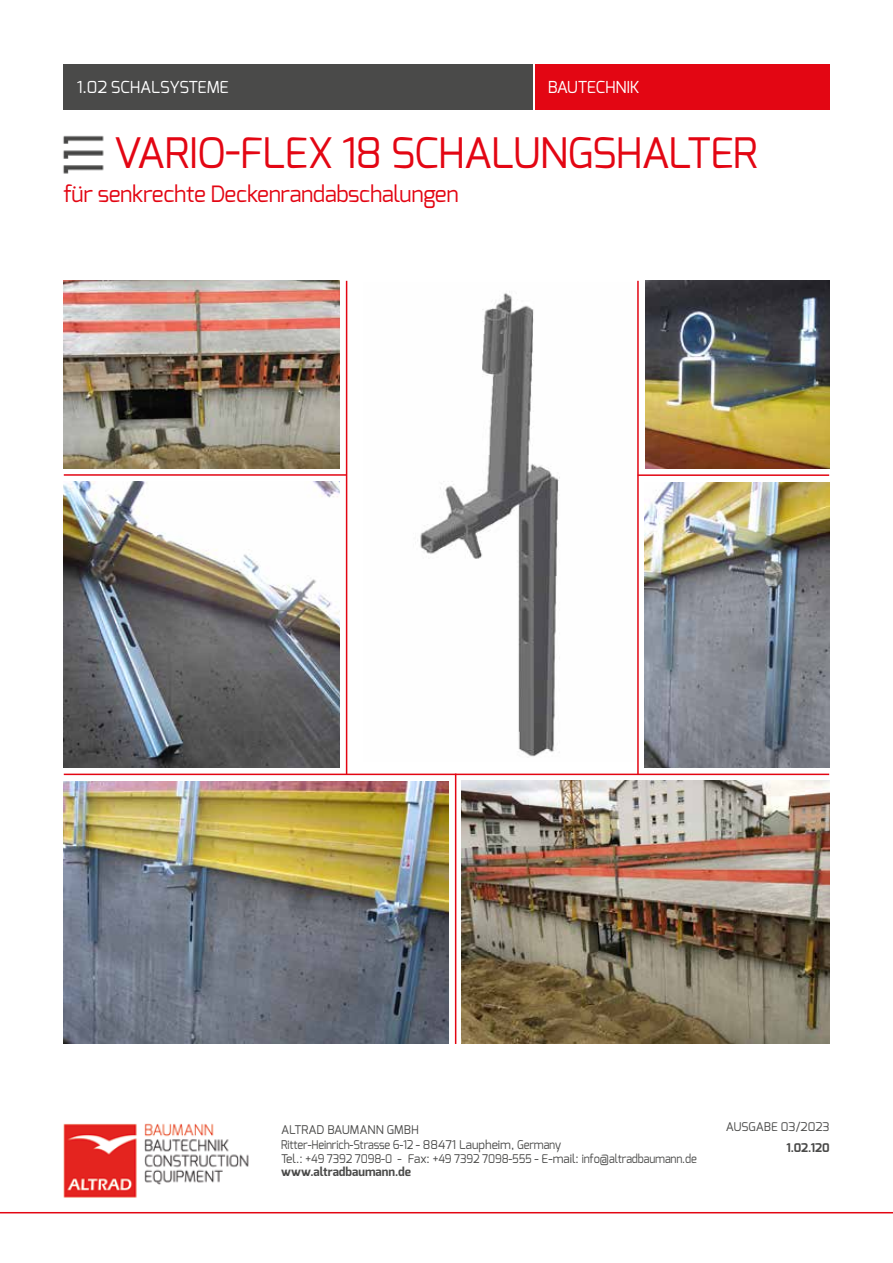
<style>
.page{position:relative;width:893px;height:1263px;background:#fff}
.page>*{position:absolute;margin:0;border:0;box-sizing:border-box;transform-origin:0 0}
.t1{font:42px "Exo";letter-spacing:-.02em;color:#e30613}
.t2{font:22.5px "Exo";letter-spacing:-.015em;color:#e30613}
.t3{font:16.5px "Exo";letter-spacing:-.015em;color:#fff}
.t4{font:12px/14.4px "Exo";letter-spacing:-.015em;color:#4a4a49}
.t5{font:700 12px "Exo";color:#4a4a49}
</style>
<div class="page">
<img style="left:63px;top:1123px;width:186px;height:75px">
<div style="left:64px;top:64px;width:469px;height:45px;background:#4a4a49"></div>
<div style="left:535px;top:64px;width:294px;height:45px;background:#e30613"></div>
<img style="left:63px;top:135px;width:41px;height:39px">
<hr style="left:0;top:1212px;width:893px;height:1px;background:#e30613">
<img style="left:417px;top:291px;width:143px;height:466px">
<hr style="left:346px;top:281px;width:1px;height:493px;background:#e30613">
<hr style="left:637px;top:281px;width:2px;height:493px;background:#e30613">
<hr style="left:64px;top:474px;width:283px;height:2px;background:#e30613">
<hr style="left:638px;top:474px;width:191px;height:2px;background:#e30613">
<img style="left:64px;top:281px;width:276px;height:187px">
<img style="left:64px;top:482px;width:276px;height:285px">
<hr style="left:64px;top:774px;width:765px;height:1px;background:#e30613">
<img style="left:462px;top:781px;width:367px;height:263px">
<img style="left:64px;top:781px;width:385px;height:263px">
<img style="left:645px;top:281px;width:184px;height:188px">
<img style="left:645px;top:482px;width:184px;height:286px">
<hr style="left:455px;top:774px;width:1px;height:270px;background:#e30613">
<h3 class="t3" style="left:77px;top:76px;width:154px">1.02 SCHALSYSTEME</h3>
<h3 class="t3" style="left:548px;top:76px;width:93px">BAUTECHNIK</h3>
<h1 class="t1" style="left:114px;top:126px;width:646px">VARIO-FLEX 18 SCHALUNGSHALTER</h1>
<h2 class="t2" style="left:64px;top:179px;width:396px">für senkrechte Deckenrandabschalungen</h2>
<p class="t4" style="left:281px;top:1122px;width:417px">ALTRAD BAUMANN GMBH<br>Ritter-Heinrich-Strasse 6-12 - 88471 Laupheim, Germany<br>Tel.: +49 7392 7098-0 - Fax: +49 7392 7098-555 - E-mail: info@altradbaumann.de</p>
<p class="t5" style="left:281px;top:1164px;width:131px">www.altradbaumann.de</p>
<p class="t4" style="left:726px;top:1119px;width:105px">AUSGABE 03/2023</p>
<p class="t5" style="left:786px;top:1140px;width:45px">1.02.120</p>
</div>
